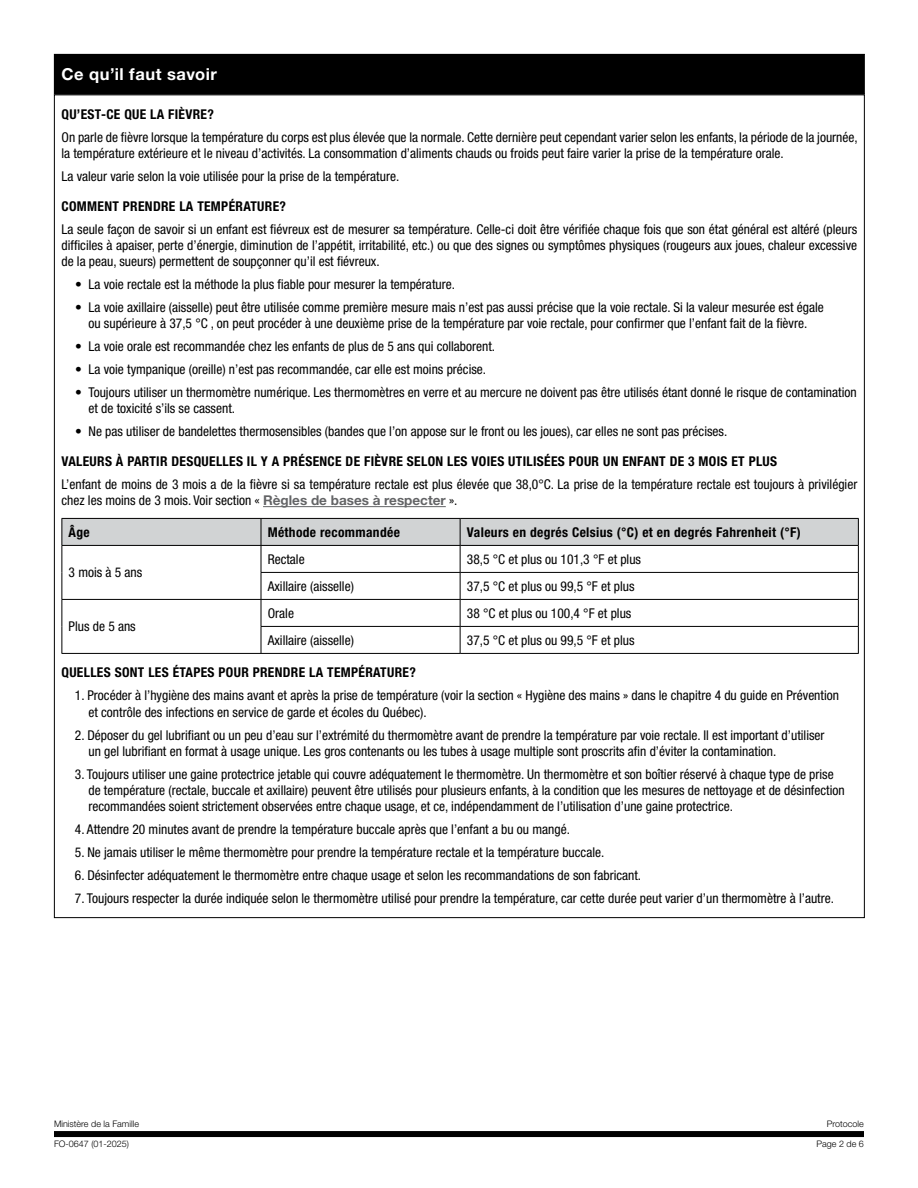
<style>
.page{position:relative;width:918px;height:1188px;background:#fff}
.page>*{position:absolute;margin:0;border:0;box-sizing:border-box;transform-origin:0 0}
.t1{font:700 16.5px "Helvetica Neue LT Std";letter-spacing:.035em;color:#fff}
.t2{font:condensed 13.5px/16.2px "Helvetica Neue LT Std";color:#000}
.t3{font:700 condensed 13.5px "Helvetica Neue LT Std";letter-spacing:.025em;color:#000}
.t4{font:300 9px/19.6px "Helvetica Neue LT Std";color:#000;text-align:right}
.s1{font-weight:700;font-stretch:normal;color:#636466}
</style>
<div class="page">
<div style="left:54px;top:1131px;width:810px;height:6px;background:#000"></div>
<div style="left:54px;top:54px;width:810px;height:40px;background:#000"></div>
<hr style="left:263px;top:506px;width:183px;height:1px;background:#636466">
<svg style="left:62px;top:518px;width:797px;height:135px"></svg>
<hr style="left:62px;top:653px;width:199px;height:1px;background:#000">
<hr style="left:261px;top:653px;width:199px;height:1px;background:#000">
<hr style="left:460px;top:653px;width:399px;height:1px;background:#000">
<h2 class="t1" style="left:62px;top:64px;width:157px">Ce qu’il faut savoir</h2>
<h3 class="t3" style="left:62px;top:106px;width:154px">QU’EST-CE QUE LA FIÈVRE?</h3>
<p class="t2" style="left:62px;top:129px;width:798px">On parle de fièvre lorsque la température du corps est plus élevée que la normale. Cette dernière peut cependant varier selon les enfants, la période de la journée, la température extérieure et le niveau d’activités. La consommation d’aliments chauds ou froids peut faire varier la prise de la température orale.</p>
<p class="t2" style="left:62px;top:168px;width:339px">La valeur varie selon la voie utilisée pour la prise de la température.</p>
<h3 class="t3" style="left:62px;top:198px;width:226px">COMMENT PRENDRE LA TEMPÉRATURE?</h3>
<p class="t2" style="left:62px;top:221px;width:797px;text-align:justify">La seule façon de savoir si un enfant est fiévreux est de mesurer sa température. Celle‑ci doit être vérifiée chaque fois que son état général est altéré (pleurs difficiles à apaiser, perte d’énergie, diminution de l’appétit, irritabilité, etc.) ou que des signes ou symptômes physiques (rougeurs aux joues, chaleur excessive de la peau, sueurs) permettent de soupçonner qu’il est fiévreux.</p>
<p class="t2" style="left:75px;top:276px;width:382px">• La voie rectale est la méthode la plus fiable pour mesurer la température.</p>
<p class="t2" style="left:75px;top:299px;width:750px;text-align:center">• La voie axillaire (aisselle) peut être utilisée comme première mesure mais n’est pas aussi précise que la voie rectale. Si la valeur mesurée est égale ou supérieure à 37,5 °C , on peut procéder à une deuxième prise de la température par voie rectale, pour confirmer que l’enfant fait de la fièvre.</p>
<p class="t2" style="left:75px;top:338px;width:422px">• La voie orale est recommandée chez les enfants de plus de 5 ans qui collaborent.</p>
<p class="t2" style="left:75px;top:361px;width:413px">• La voie tympanique (oreille) n’est pas recommandée, car elle est moins précise.</p>
<p class="t2" style="left:88px;top:384px;width:770px;text-indent:-14px">• Toujours utiliser un thermomètre numérique. Les thermomètres en verre et au mercure ne doivent pas être utilisés étant donné le risque de contamination et de toxicité s’ils se cassent.</p>
<p class="t2" style="left:75px;top:423px;width:654px">• Ne pas utiliser de bandelettes thermosensibles (bandes que l’on appose sur le front ou les joues), car elles ne sont pas précises.</p>
<h3 class="t3" style="left:62px;top:453px;width:717px">VALEURS À PARTIR DESQUELLES IL Y A PRÉSENCE DE FIÈVRE SELON LES VOIES UTILISÉES POUR UN ENFANT DE 3 MOIS ET PLUS</h3>
<p class="t2" style="left:62px;top:476px;width:797px">L’enfant de moins de 3 mois a de la fièvre si sa température rectale est plus élevée que 38,0°C. La prise de la température rectale est toujours à privilégier chez les moins de 3 mois. Voir section « <span class="s1">Règles de bases à respecter</span> ».</p>
<p class="t3" style="left:69px;top:524px;width:23px">Âge</p>
<p class="t3" style="left:268px;top:524px;width:134px">Méthode recommandée</p>
<p class="t3" style="left:467px;top:524px;width:335px">Valeurs en degrés Celsius (°C) et en degrés Fahrenheit (°F)</p>
<p class="t2" style="left:69px;top:564px;width:75px">3 mois à 5 ans</p>
<p class="t2" style="left:268px;top:551px;width:38px">Rectale</p>
<p class="t2" style="left:467px;top:551px;width:176px">38,5 °C et plus ou 101,3 °F et plus</p>
<p class="t2" style="left:268px;top:578px;width:88px">Axillaire (aisselle)</p>
<p class="t2" style="left:467px;top:578px;width:169px">37,5 °C et plus ou 99,5 °F et plus</p>
<p class="t2" style="left:268px;top:605px;width:28px">Orale</p>
<p class="t2" style="left:467px;top:605px;width:166px">38 °C et plus ou 100,4 °F et plus</p>
<p class="t2" style="left:268px;top:632px;width:88px">Axillaire (aisselle)</p>
<p class="t2" style="left:467px;top:632px;width:169px">37,5 °C et plus ou 99,5 °F et plus</p>
<h3 class="t3" style="left:61px;top:665px;width:356px">QUELLES SONT LES ÉTAPES POUR PRENDRE LA TEMPÉRATURE?</h3>
<p class="t2" style="left:88px;top:687px;width:752px;text-indent:-14px">1. Procéder à l’hygiène des mains avant et après la prise de température (voir la section « Hygiène des mains » dans le chapitre 4 du guide en Prévention et contrôle des infections en service de garde et écoles du Québec).</p>
<p class="t2" style="left:88px;top:727px;width:738px;text-indent:-14px">2. Déposer du gel lubrifiant ou un peu d’eau sur l’extrémité du thermomètre avant de prendre la température par voie rectale. Il est important d’utiliser un gel lubrifiant en format à usage unique. Les gros contenants ou les tubes à usage multiple sont proscrits afin d’éviter la contamination.</p>
<p class="t2" style="left:88px;top:766px;width:758px;text-indent:-14px">3. Toujours utiliser une gaine protectrice jetable qui couvre adéquatement le thermomètre. Un thermomètre et son boîtier réservé à chaque type de prise de température (rectale, buccale et axillaire) peuvent être utilisés pour plusieurs enfants, à la condition que les mesures de nettoyage et de désinfection recommandées soient strictement observées entre chaque usage, et ce, indépendamment de l’utilisation d’une gaine protectrice.</p>
<p class="t2" style="left:75px;top:821px;width:496px">4. Attendre 20 minutes avant de prendre la température buccale après que l’enfant a bu ou mangé.</p>
<p class="t2" style="left:75px;top:844px;width:531px">5. Ne jamais utiliser le même thermomètre pour prendre la température rectale et la température buccale.</p>
<p class="t2" style="left:75px;top:867px;width:568px">6. Désinfecter adéquatement le thermomètre entre chaque usage et selon les recommandations de son fabricant.</p>
<p class="t2" style="left:75px;top:890px;width:760px">7. Toujours respecter la durée indiquée selon le thermomètre utilisé pour prendre la température, car cette durée peut varier d’un thermomètre à l’autre.</p>
<p class="t2" style="left:69px;top:618px;width:69px">Plus de 5 ans</p>
<p class="t4" style="left:54px;top:1114px;width:87px">Ministère de la Famille</p>
<p class="t4" style="left:817px;top:1114px;width:49px">Protocole<br>Page 2 de 6</p>
<p class="t4" style="left:54px;top:1134px;width:77px">FO-0647 (01-2025)</p>
</div>
